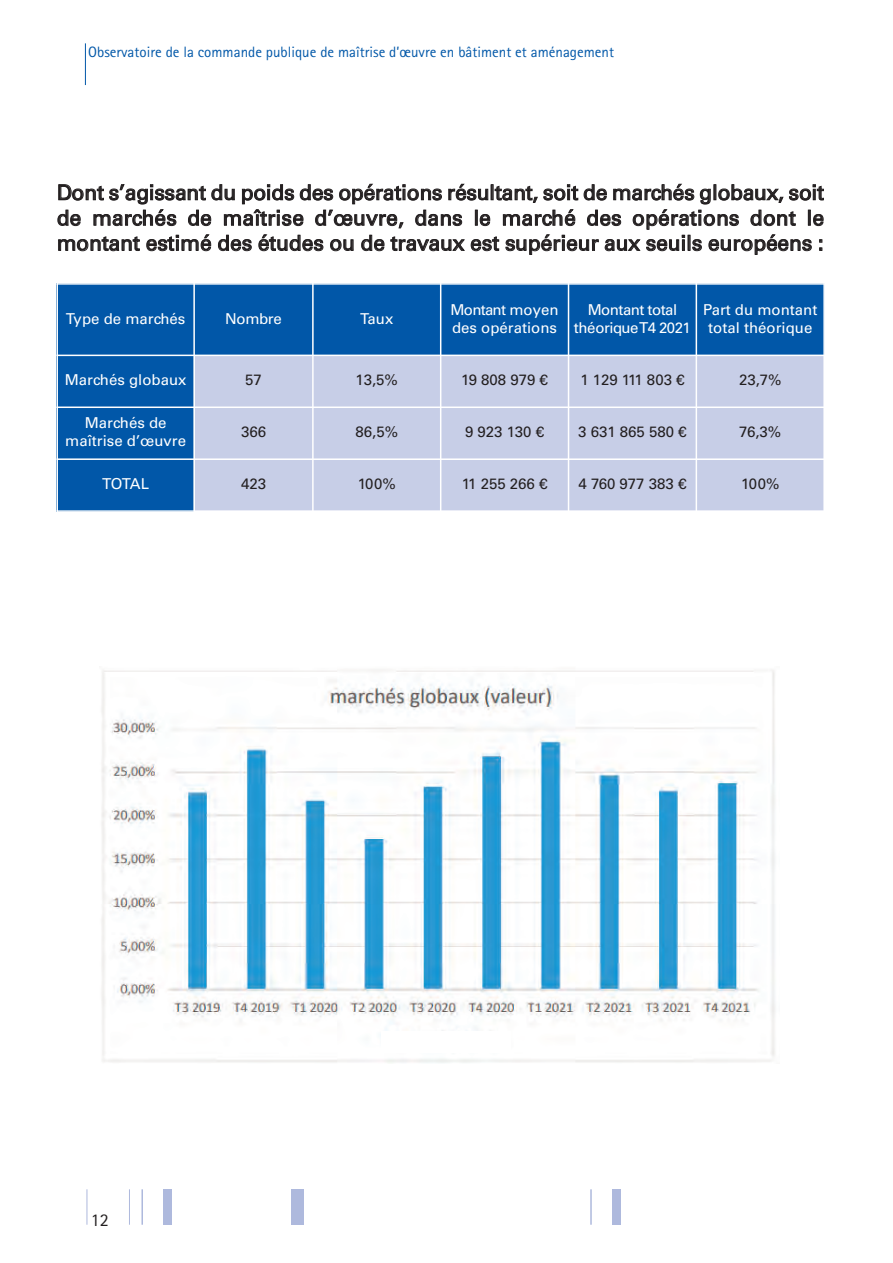
<style>
.page{position:relative;width:893px;height:1263px;background:#fff}
.page>*{position:absolute;margin:0;border:0;box-sizing:border-box;transform-origin:0 0}
.t1{font:21px/25.3px "Univers LT";letter-spacing:-.005em;color:#231f20;text-align:justify}
.t2{font:18px "Agfa Rotis Sans Serif";color:#231f20}
.t3{font:15px/18px "Univers LT";color:#fff;text-align:center}
.t4{font:15px "Univers LT";color:#231f20}
.t5{font:15px "Agfa Rotis Sans Serif";color:#0157a8}
.t6{font:15px/18px "Univers LT";letter-spacing:-.035em;color:#fff;text-align:center}
</style>
<div class="page">
<hr style="left:85px;top:43px;width:1px;height:42px;background:#0157a8">
<div style="left:612px;top:1189px;width:9px;height:36px;background:#aeb9dd"></div>
<hr style="left:590px;top:1189px;width:2px;height:36px;background:#aeb9dd">
<div style="left:291px;top:1189px;width:13px;height:36px;background:#aeb9dd"></div>
<div style="left:163px;top:1189px;width:9px;height:36px;background:#aeb9dd"></div>
<hr style="left:87px;top:1189px;width:1px;height:36px;background:#aeb9dd">
<hr style="left:129px;top:1189px;width:1px;height:36px;background:#aeb9dd">
<hr style="left:141px;top:1189px;width:2px;height:36px;background:#aeb9dd">
<div style="left:56px;top:283px;width:138px;height:72px;background:#0157a8"></div>
<div style="left:194px;top:283px;width:119px;height:72px;background:#0157a8"></div>
<div style="left:313px;top:283px;width:128px;height:72px;background:#0157a8"></div>
<div style="left:441px;top:283px;width:127px;height:72px;background:#0157a8"></div>
<div style="left:568px;top:283px;width:128px;height:72px;background:#0157a8"></div>
<div style="left:696px;top:283px;width:129px;height:72px;background:#0157a8"></div>
<div style="left:56px;top:355px;width:138px;height:52px;background:#0157a8"></div>
<div style="left:195px;top:356px;width:117px;height:50px;background:#c7cee7"></div>
<div style="left:314px;top:356px;width:126px;height:50px;background:#c7cee7"></div>
<div style="left:441px;top:356px;width:127px;height:50px;background:#c7cee7"></div>
<div style="left:569px;top:356px;width:127px;height:50px;background:#c7cee7"></div>
<div style="left:697px;top:356px;width:126px;height:50px;background:#c7cee7"></div>
<div style="left:56px;top:407px;width:138px;height:52px;background:#0157a8"></div>
<div style="left:195px;top:408px;width:117px;height:50px;background:#c7cee7"></div>
<div style="left:314px;top:408px;width:126px;height:50px;background:#c7cee7"></div>
<div style="left:441px;top:408px;width:127px;height:50px;background:#c7cee7"></div>
<div style="left:569px;top:408px;width:127px;height:50px;background:#c7cee7"></div>
<div style="left:697px;top:408px;width:126px;height:50px;background:#c7cee7"></div>
<div style="left:56px;top:459px;width:138px;height:53px;background:#0157a8"></div>
<div style="left:195px;top:460px;width:117px;height:50px;background:#c7cee7"></div>
<div style="left:314px;top:460px;width:126px;height:50px;background:#c7cee7"></div>
<div style="left:441px;top:460px;width:127px;height:50px;background:#c7cee7"></div>
<div style="left:569px;top:460px;width:127px;height:50px;background:#c7cee7"></div>
<div style="left:697px;top:460px;width:126px;height:50px;background:#c7cee7"></div>
<hr style="left:56px;top:283px;width:2px;height:229px;background:#fff">
<hr style="left:193px;top:283px;width:2px;height:229px;background:#fff">
<hr style="left:312px;top:283px;width:2px;height:229px;background:#fff">
<hr style="left:440px;top:283px;width:1px;height:229px;background:#fff">
<hr style="left:568px;top:283px;width:1px;height:229px;background:#fff">
<hr style="left:696px;top:283px;width:1px;height:229px;background:#fff">
<hr style="left:823px;top:283px;width:2px;height:229px;background:#fff">
<hr style="left:56px;top:283px;width:769px;height:2px;background:#fff">
<hr style="left:56px;top:355px;width:769px;height:1px;background:#fff">
<hr style="left:56px;top:406px;width:769px;height:2px;background:#fff">
<hr style="left:56px;top:458px;width:769px;height:2px;background:#fff">
<hr style="left:56px;top:510px;width:769px;height:2px;background:#fff">
<img style="left:101px;top:669px;width:674px;height:394px">
<div style="left:381px;top:1031px;width:129px;height:21px;background:#fff"></div>
<p class="t5" style="left:88px;top:43px;width:527px">Observatoire de la commande publique de maîtrise d’oeuvre en bâtiment et aménagement</p>
<p class="t1" style="left:57px;top:180px;width:769px">Dont s’agissant du poids des opérations résultant, soit de marchés globaux, soit de marchés de maîtrise d’œuvre, dans le marché des opérations dont le montant estimé des études ou de travaux est supérieur aux seuils européens :</p>
<p class="t3" style="left:66px;top:309px;width:121px">Type de marchés</p>
<p class="t3" style="left:225px;top:309px;width:58px">Nombre</p>
<p class="t3" style="left:360px;top:309px;width:35px">Taux</p>
<p class="t3" style="left:451px;top:300px;width:110px;text-align:left">Montant moyen des opérations</p>
<p class="t6" style="left:574px;top:300px;width:118px">Montant total théorique T4 2021</p>
<p class="t3" style="left:703px;top:300px;width:116px">Part du montant total théorique</p>
<p class="t3" style="left:65px;top:371px;width:123px">Marchés globaux</p>
<p class="t4" style="left:245px;top:371px;width:18px">57</p>
<p class="t4" style="left:356px;top:371px;width:44px">13,5%</p>
<p class="t4" style="left:461px;top:371px;width:88px">19 808 979 €</p>
<p class="t4" style="left:580px;top:371px;width:106px">1 129 111 803 €</p>
<p class="t4" style="left:739px;top:371px;width:44px">23,7%</p>
<p class="t3" style="left:65px;top:414px;width:122px">Marchés de maîtrise d’œuvre</p>
<p class="t4" style="left:241px;top:423px;width:27px">366</p>
<p class="t4" style="left:355px;top:423px;width:44px">86,5%</p>
<p class="t4" style="left:465px;top:423px;width:81px">9 923 130 €</p>
<p class="t4" style="left:578px;top:423px;width:110px">3 631 865 580 €</p>
<p class="t4" style="left:739px;top:423px;width:43px">76,3%</p>
<p class="t3" style="left:102px;top:475px;width:48px">TOTAL</p>
<p class="t4" style="left:241px;top:475px;width:27px">423</p>
<p class="t4" style="left:358px;top:475px;width:40px">100%</p>
<p class="t4" style="left:462px;top:475px;width:87px">11 255 266 €</p>
<p class="t4" style="left:578px;top:475px;width:109px">4 760 977 383 €</p>
<p class="t4" style="left:741px;top:475px;width:40px">100%</p>
<p class="t2" style="left:91px;top:1210px;width:19px">12</p>
</div>
